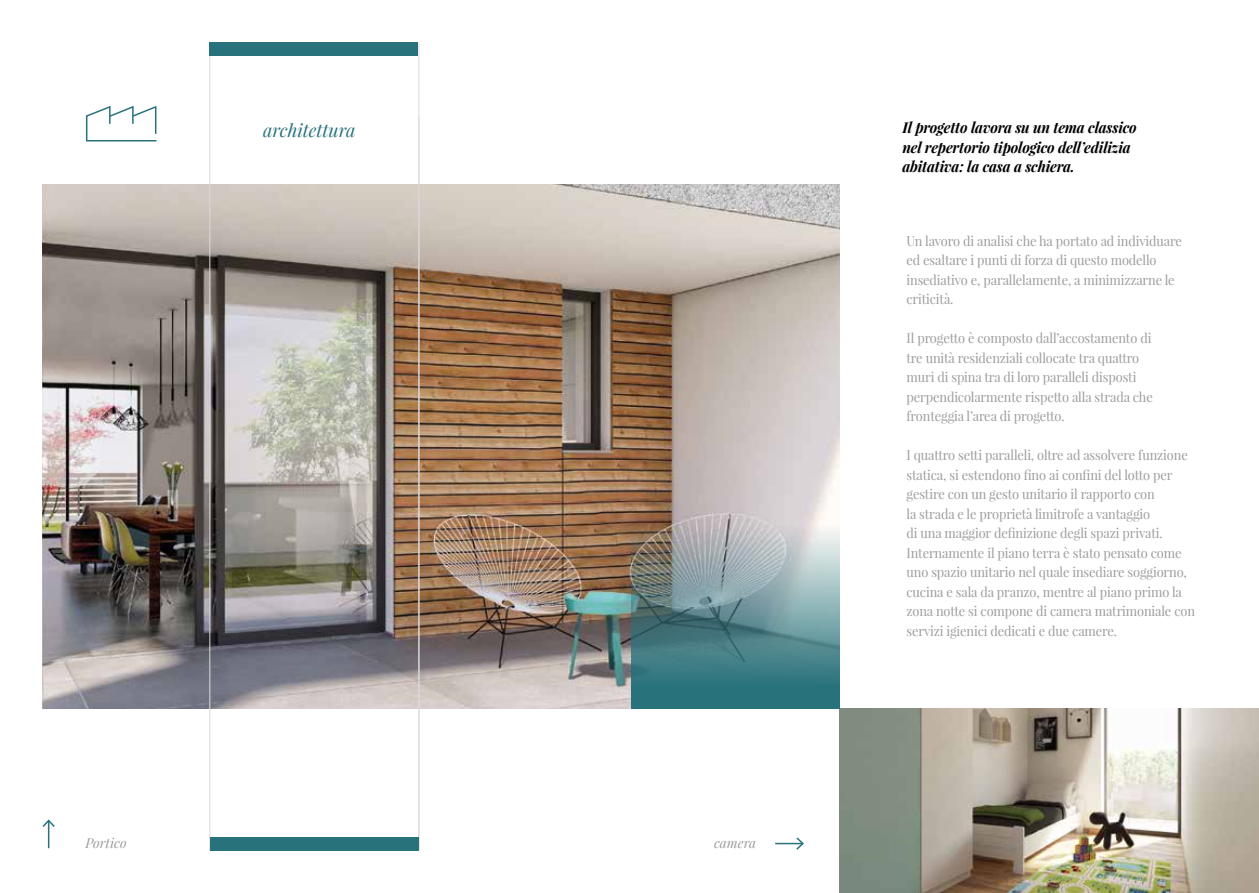
<style>
.page{position:relative;width:1259px;height:893px;background:#fff}
.page>*{position:absolute;margin:0;border:0;box-sizing:border-box;transform-origin:0 0}
.t1{font:italic 18px "Playfair Display";color:#28727c}
.t2{font:italic 700 15px/19.5px "Playfair Display";letter-spacing:-.01em;color:#000;scale:.95 1}
.t3{font:13.5px/19.5px "Playfair Display";letter-spacing:-.01em;color:#9d9d9c;scale:.95 1}
.t4{font:italic 13.5px "Playfair Display";color:#9d9d9c}
</style>
<div class="page">
<img style="left:43px;top:185px;width:796px;height:523px">
<hr style="left:209px;top:43px;width:1px;height:807px;background:#dadada">
<hr style="left:418px;top:43px;width:1px;height:807px;background:#dadada">
<div style="left:210px;top:837px;width:208px;height:13px;background:#28727c"></div>
<div style="left:209px;top:43px;width:209px;height:13px;background:#28727c"></div>
<img style="left:839px;top:708px;width:420px;height:185px">
<svg style="left:86px;top:105px;width:71px;height:37px"></svg>
<svg style="left:631px;top:524px;width:208px;height:185px;background:#6c9195"></svg>
<svg style="left:775px;top:837px;width:29px;height:13px"></svg>
<svg style="left:42px;top:819px;width:13px;height:29px"></svg>
<h1 class="t1" style="left:263px;top:118px;width:94px">architettura</h1>
<p class="t4" style="left:85px;top:834px;width:43px">Portico</p>
<p class="t4" style="left:714px;top:834px;width:44px">camera</p>
<p class="t2" style="left:902px;top:117px;width:248px">Il progetto lavora su un tema classico nel repertorio tipologico dell’edilizia abitativa: la casa a schiera.</p>
<p class="t3" style="left:906px;top:231px;width:291px">Un lavoro di analisi che ha portato ad individuare ed esaltare i punti di forza di questo modello insediativo e, parallelamente, a minimizzarne le criticità.</p>
<p class="t3" style="left:906px;top:328px;width:261px">Il progetto è composto dall’accostamento di tre unità residenziali collocate tra quattro muri di spina tra di loro paralleli disposti perpendicolarmente rispetto alla strada che fronteggia l’area di progetto.</p>
<p class="t3" style="left:906px;top:445px;width:305px">I quattro setti paralleli, oltre ad assolvere funzione statica, si estendono fino ai confini del lotto per gestire con un gesto unitario il rapporto con<br>la strada e le proprietà limitrofe a vantaggio<br>di una maggior definizione degli spazi privati.<br>Internamente il piano terra è stato pensato come uno spazio unitario nel quale insediare soggiorno, cucina e sala da pranzo, mentre al piano primo la zona notte si compone di camera matrimoniale con servizi igienici dedicati e due camere.</p>
</div>
